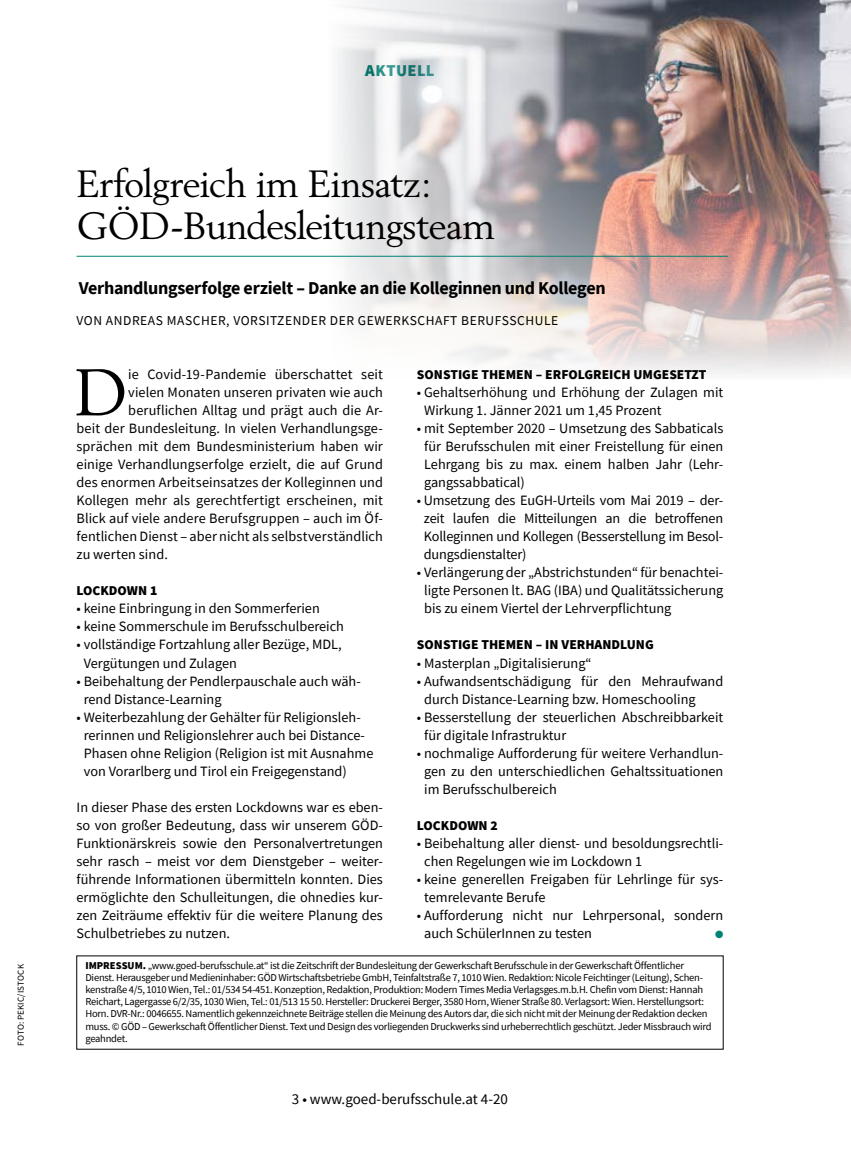
<style>
.page{position:relative;width:851px;height:1149px;background:#fff}
.page>*{position:absolute;margin:0;border:0;box-sizing:border-box;transform-origin:0 0}
.t1{font:65.1px "Berling";color:#000}
.t2{font:37.5px/42px "Berling";letter-spacing:-.02em;color:#000}
.t3{font:700 18px "Source Sans Pro";letter-spacing:-.015em;color:#000}
.t4{font:900 16.5px "Source Sans Pro";letter-spacing:.02em;color:#008274}
.t5{font:15px "Source Sans Pro";color:#000}
.t6{font:14.25px/18px "Source Sans Pro";color:#000}
.t7{font:900 13.5px "Source Sans Pro";color:#000}
.t8{font:13.5px "Source Sans Pro";letter-spacing:.04em;color:#000}
.t9{font:10.5px/12px "Source Sans Pro";letter-spacing:-.02em;color:#000}
.t10{font:10.5px "Zapf Dingbats ITC";color:#008274}
.t11{font:9px "Source Sans Pro";letter-spacing:.015em;color:#000}
.s1{font-weight:900}
</style>
<div class="page">
<img style="left:329px;top:0;width:521px;height:374px">
<hr style="left:77px;top:256px;width:650px;height:1px;background:#008274">
<p class="t11" style="left:15px;top:1045px;width:83px;rotate:-90deg">FOTO: PEKIC/ISTOCK</p>
<p class="t4" style="left:365px;top:59px;width:71px">AKTUELL</p>
<h2 class="t2" style="left:77px;top:162px;width:420px">Erfolgreich im Einsatz:<br>GÖD-Bundesleitungsteam</h2>
<p class="t3" style="left:79px;top:276px;width:528px">Verhandlungserfolge erzielt – Danke an die Kolleginnen und Kollegen</p>
<p class="t8" style="left:77px;top:312px;width:483px">VON ANDREAS MASCHER, VORSITZENDER DER GEWERKSCHAFT BERUFSSCHULE</p>
<h1 class="t1" style="left:74px;top:353px;width:56px">D</h1>
<p class="t6" style="left:128px;top:365px;width:256px">ie Covid-19-Pandemie überschattet seit</p>
<p class="t6" style="left:128px;top:383px;width:256px">vielen Monaten unseren privaten wie auch</p>
<p class="t6" style="left:128px;top:401px;width:256px">beruflichen Alltag und prägt auch die Ar-</p>
<p class="t6" style="left:77px;top:419px;width:308px">beit der Bundesleitung. In vielen Verhandlungsge-</p>
<p class="t6" style="left:77px;top:437px;width:308px">sprächen mit dem Bundesministerium haben wir</p>
<p class="t6" style="left:77px;top:455px;width:308px">einige Verhandlungserfolge erzielt, die auf Grund</p>
<p class="t6" style="left:77px;top:473px;width:308px">des enormen Arbeitseinsatzes der Kolleginnen und</p>
<p class="t6" style="left:77px;top:491px;width:308px">Kollegen mehr als gerechtfertigt erscheinen, mit</p>
<p class="t6" style="left:77px;top:509px;width:308px">Blick auf viele andere Berufsgruppen – auch im Öf-</p>
<p class="t6" style="left:77px;top:527px;width:308px">fentlichen Dienst – aber nicht als selbstverständlich</p>
<p class="t6" style="left:77px;top:545px;width:93px">zu werten sind.</p>
<p class="t7" style="left:77px;top:581px;width:82px">LOCKDOWN 1</p>
<p class="t6" style="left:77px;top:599px;width:245px">• keine Einbringung in den Sommerferien</p>
<p class="t6" style="left:77px;top:617px;width:269px">• keine Sommerschule im Berufsschulbereich</p>
<p class="t6" style="left:84px;top:635px;width:259px;text-indent:-7px">• vollständige Fortzahlung aller Bezüge, MDL,<br>Vergütungen und Zulagen</p>
<p class="t6" style="left:84px;top:671px;width:278px;text-indent:-7px">• Beibehaltung der Pendlerpauschale auch wäh&shy;rend Distance-Learning</p>
<p class="t6" style="left:84px;top:707px;width:291px;text-indent:-7px">• Weiterbezahlung der Gehälter für Religionsleh&shy;rerinnen und Religionslehrer auch bei Distance-Phasen ohne Religion (Religion ist mit Ausnahme von Vorarlberg und Tirol ein Freigegenstand)</p>
<p class="t6" style="left:77px;top:797px;width:308px;text-align:justify">In dieser Phase des ersten Lockdowns war es eben&shy;so von großer Bedeutung, dass wir unserem GÖD-Funktionärskreis sowie den Personalvertretungen sehr rasch – meist vor dem Dienstgeber – weiter&shy;führende Informationen übermitteln konnten. Dies ermöglichte den Schulleitungen, die ohnedies kur&shy;zen Zeiträume effektiv für die weitere Planung des Schulbetriebes zu nutzen.</p>
<p class="t7" style="left:417px;top:365px;width:291px">SONSTIGE THEMEN – ERFOLGREICH UMGESETZT</p>
<p class="t6" style="left:424px;top:383px;width:300px;text-indent:-7px">• Gehaltserhöhung und Erhöhung der Zulagen mit<br>Wirkung 1. Jänner 2021 um 1,45 Prozent</p>
<p class="t6" style="left:424px;top:419px;width:300px;text-align:justify;text-indent:-7px">• mit September 2020 – Umsetzung des Sabbaticals für Berufsschulen mit einer Freistellung für einen Lehrgang bis zu max. einem halben Jahr (Lehr&shy;gangssabbatical)</p>
<p class="t6" style="left:424px;top:491px;width:301px;text-align:justify;text-indent:-7px">• Umsetzung des EuGH-Urteils vom Mai 2019 – der&shy;zeit laufen die Mitteilungen an die betroffenen Kolleginnen und Kollegen (Besserstellung im Besol&shy;dungsdienstalter)</p>
<p class="t6" style="left:424px;top:563px;width:300px;text-align:justify;text-indent:-7px">• Verlängerung der „Abstrichstunden“ für benachtei&shy;ligte Personen lt. BAG (IBA) und Qualitätssicherung bis zu einem Viertel der Lehrverpflichtung</p>
<p class="t7" style="left:417px;top:635px;width:238px">SONSTIGE THEMEN – IN VERHANDLUNG</p>
<p class="t6" style="left:417px;top:653px;width:176px">• Masterplan „Digitalisierung“</p>
<p class="t6" style="left:424px;top:671px;width:300px;text-indent:-7px">• Aufwandsentschädigung für den Mehraufwand durch Distance-Learning bzw. Homeschooling</p>
<p class="t6" style="left:424px;top:707px;width:300px;text-indent:-7px">• Besserstellung der steuerlichen Abschreibbarkeit für digitale Infrastruktur</p>
<p class="t6" style="left:424px;top:743px;width:300px;text-align:justify;text-indent:-7px">• nochmalige Aufforderung für weitere Verhandlun&shy;gen zu den unterschiedlichen Gehaltssituationen im Berufsschulbereich</p>
<p class="t7" style="left:417px;top:815px;width:82px">LOCKDOWN 2</p>
<p class="t6" style="left:424px;top:833px;width:300px;text-indent:-7px">• Beibehaltung aller dienst- und besoldungsrechtli&shy;chen Regelungen wie im Lockdown 1</p>
<p class="t6" style="left:424px;top:869px;width:300px;text-indent:-7px">• keine generellen Freigaben für Lehrlinge für sys&shy;temrelevante Berufe</p>
<p class="t6" style="left:424px;top:905px;width:300px;text-indent:-7px">• Aufforderung nicht nur Lehrpersonal, sondern auch SchülerInnen zu testen</p>
<p class="t10" style="left:715px;top:928px;width:10px">●</p>
<p class="t9" style="left:85px;top:959px;width:627px"><span class="s1">IMPRESSUM.</span> „www.goed-berufsschule.at“ ist die Zeitschrift der Bundesleitung der Gewerkschaft Berufsschule in der Gewerkschaft Öffentlicher Dienst. Herausgeber und Medieninhaber: GÖD Wirtschaftsbetriebe GmbH, Teinfaltstraße 7, 1010 Wien. Redaktion: Nicole Feichtinger (Leitung), Schen&shy;kenstraße 4/5, 1010 Wien, Tel.: 01/534 54-451. Konzeption, Redaktion, Produktion: Modern Times Media Verlagsges.m.b.H. Chefin vom Dienst: Hannah Reichart, Lagergasse 6/2/35, 1030 Wien, Tel.: 01/513 15 50. Hersteller: Druckerei Berger, 3580 Horn, Wiener Straße 80. Verlagsort: Wien. Herstellungsort:<br>Horn. DVR-Nr.: 0046655. Namentlich gekennzeichnete Beiträge stellen die Meinung des Autors dar, die sich nicht mit der Meinung der Redaktion decken muss. © GÖD – Gewerkschaft Öffentlicher Dienst. Text und Design des vorliegenden Druckwerks sind urheberrechtlich geschützt. Jeder Missbrauch wird geahndet.</p>
<p class="t5" style="left:292px;top:1088px;width:217px">3 • www.goed-berufsschule.at 4-20</p>
</div>
